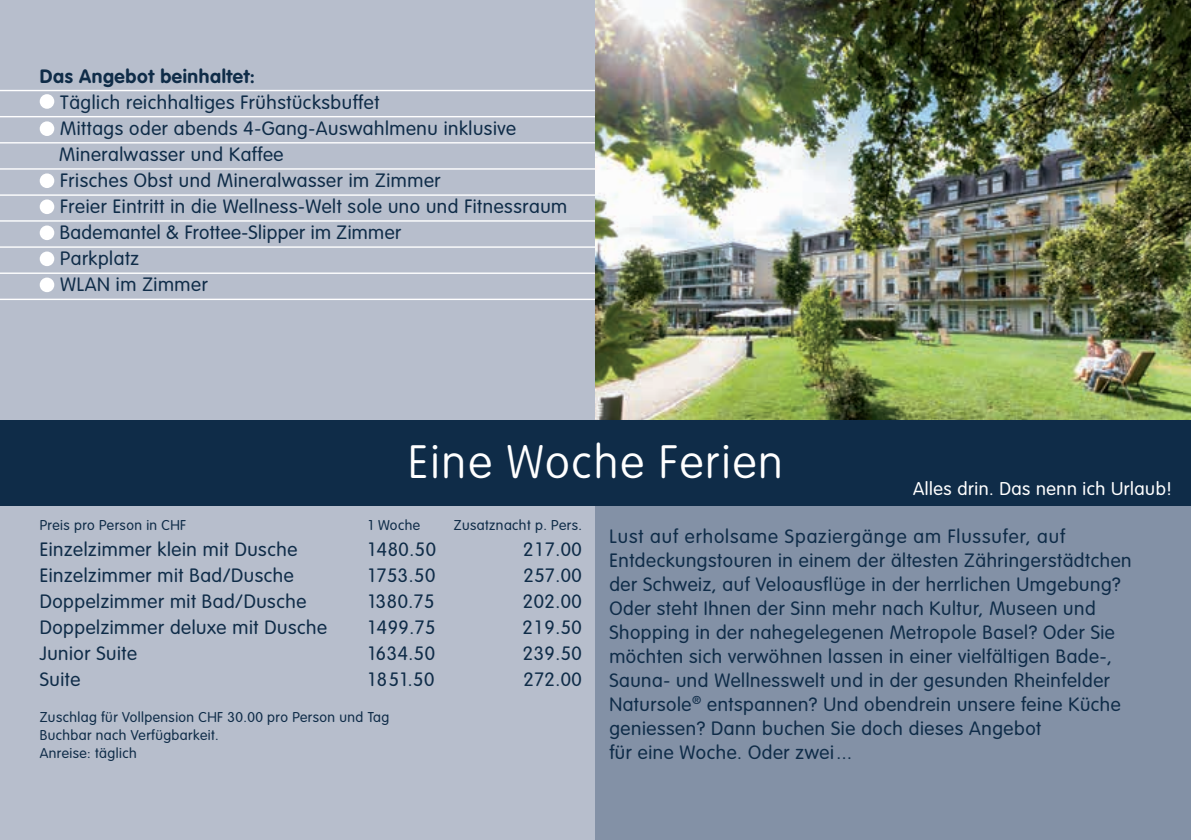
<style>
.page{position:relative;width:1191px;height:840px;background:#fff}
.page>*{position:absolute;margin:0;border:0;box-sizing:border-box;transform-origin:0 0}
.t1{font:100 46px "VAG Rounded";color:#fff}
.t2{font:300 19px/24px "VAG Rounded";letter-spacing:.03em;color:#0f2c48}
.t3{font:700 19px "VAG Rounded";color:#0f2c48}
.t4{font:300 18.2px "VAG Rounded";letter-spacing:.03em;color:#fff}
.t5{font:300 14px/18px "VAG Rounded";letter-spacing:.03em;color:#0f2c48}
</style>
<div class="page">
<div style="left:0;top:0;width:595px;height:839px;background:#b7becc"></div>
<div style="left:40px;top:94px;width:14px;height:15px;background:#fff;border-radius:50%"></div>
<div style="left:40px;top:121px;width:14px;height:15px;background:#fff;border-radius:50%"></div>
<div style="left:40px;top:199px;width:14px;height:15px;background:#fff;border-radius:50%"></div>
<div style="left:40px;top:225px;width:14px;height:15px;background:#fff;border-radius:50%"></div>
<div style="left:40px;top:251px;width:14px;height:15px;background:#fff;border-radius:50%"></div>
<div style="left:40px;top:277px;width:14px;height:15px;background:#fff;border-radius:50%"></div>
<div style="left:40px;top:173px;width:14px;height:15px;background:#fff;border-radius:50%"></div>
<hr style="left:0;top:90px;width:595px;height:1px;background:#fff">
<hr style="left:0;top:116px;width:595px;height:1px;background:#fff">
<hr style="left:0;top:142px;width:595px;height:1px;background:#fff">
<hr style="left:0;top:168px;width:595px;height:1px;background:#fff">
<hr style="left:0;top:194px;width:595px;height:2px;background:#fff">
<hr style="left:0;top:220px;width:595px;height:1px;background:#fff">
<hr style="left:0;top:246px;width:595px;height:2px;background:#fff">
<hr style="left:0;top:272px;width:595px;height:2px;background:#fff">
<hr style="left:0;top:298px;width:595px;height:2px;background:#fff">
<div style="left:595px;top:0;width:596px;height:839px;background:#8391a6"></div>
<img style="left:595px;top:0;width:596px;height:420px">
<div style="left:0;top:420px;width:1191px;height:85px;background:#0f2c48"></div>
<p class="t3" style="left:40px;top:65px;width:217px">Das Angebot beinhaltet:</p>
<p class="t2" style="left:59px;top:89px;width:509px;line-height:26px">Täglich reichhaltiges Frühstücksbuffet<br>Mittags oder abends 4-Gang-Auswahlmenu inklusive Mineralwasser und Kaffee<br>Frisches Obst und Mineralwasser im Zimmer<br>Freier Eintritt in die Wellness-Welt sole uno und Fitnessraum Bademantel &amp; Frottee-Slipper im Zimmer<br>Parkplatz<br>WLAN im Zimmer</p>
<h1 class="t1" style="left:408px;top:435px;width:376px">Eine Woche Ferien</h1>
<p class="t4" style="left:913px;top:478px;width:260px">Alles drin. Das nenn ich Urlaub!</p>
<p class="t5" style="left:40px;top:516px;width:148px">Preis pro Person in CHF</p>
<p class="t5" style="left:369px;top:516px;width:53px">1 Woche</p>
<p class="t5" style="left:454px;top:516px;width:129px">Zusatznacht p. Pers.</p>
<p class="t2" style="left:40px;top:537px;width:259px">Einzelzimmer klein mit Dusche</p>
<p class="t2" style="left:369px;top:537px;width:69px">1480.50</p>
<p class="t2" style="left:523px;top:537px;width:60px">217.00</p>
<p class="t2" style="left:40px;top:563px;width:256px">Einzelzimmer mit Bad/Dusche</p>
<p class="t2" style="left:369px;top:563px;width:68px">1753.50</p>
<p class="t2" style="left:523px;top:563px;width:60px">257.00</p>
<p class="t2" style="left:40px;top:589px;width:268px">Doppelzimmer mit Bad/Dusche</p>
<p class="t2" style="left:369px;top:589px;width:67px">1380.75</p>
<p class="t2" style="left:523px;top:589px;width:61px">202.00</p>
<p class="t2" style="left:40px;top:615px;width:289px">Doppelzimmer deluxe mit Dusche</p>
<p class="t2" style="left:369px;top:615px;width:68px">1499.75</p>
<p class="t2" style="left:522px;top:615px;width:61px">219.50</p>
<p class="t2" style="left:40px;top:641px;width:99px">Junior Suite</p>
<p class="t2" style="left:369px;top:641px;width:68px">1634.50</p>
<p class="t2" style="left:523px;top:641px;width:61px">239.50</p>
<p class="t2" style="left:40px;top:667px;width:42px">Suite</p>
<p class="t2" style="left:369px;top:667px;width:67px">1851.50</p>
<p class="t2" style="left:523px;top:667px;width:60px">272.00</p>
<p class="t5" style="left:40px;top:708px;width:351px">Zuschlag für Vollpension CHF 30.00 pro Person und Tag<br>Buchbar nach Verfügbarkeit.<br>Anreise: täglich</p>
<p class="t2" style="left:609px;top:523px;width:524px">Lust auf erholsame Spaziergänge am Flussufer, auf Entdeckungstouren in einem der ältesten Zähringerstädtchen der Schweiz, auf Veloausflüge in der herrlichen Umgebung?<br>Oder steht Ihnen der Sinn mehr nach Kultur, Museen und Shopping in der nahegelegenen Metropole Basel? Oder Sie möchten sich verwöhnen lassen in einer vielfältigen Bade-, Sauna- und Wellnesswelt und in der gesunden Rheinfelder Natursole<sup>®</sup> entspannen? Und obendrein unsere feine Küche geniessen? Dann buchen Sie doch dieses Angebot<br>für eine Woche. Oder zwei...</p>
</div>
